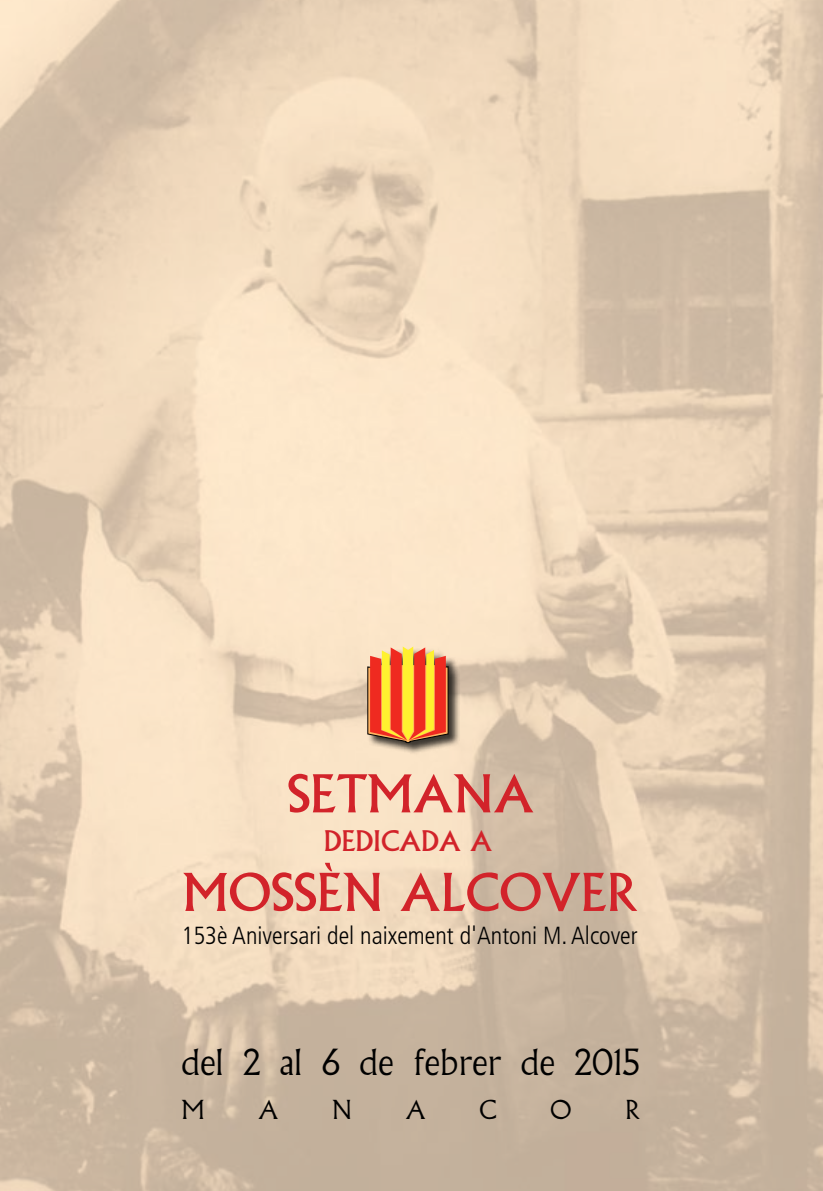
<style>
.page{position:relative;width:823px;height:1191px;background:#fff}
.page>*{position:absolute;margin:0;border:0;box-sizing:border-box;transform-origin:0 0}
.t1{font:50.8px/98.6px "M Albertus";color:#d2232a;text-align:center}
.t2{font:300 35px "M Albertus";color:#000}
.t3{font:27.8px "M Albertus";color:#d2232a}
.t4{font:300 25.4px "M Albertus";color:#000}
.t5{font:300 condensed 24.8px "Frutiger";color:#000}
</style>
<div class="page">
<div style="left:367px;top:647px;width:93px;height:108px;background:#000;opacity:.75"></div>
<svg style="left:367px;top:646px;width:81px;height:97px;background:#e87f3a"></svg>
<h1 class="t1" style="left:183px;top:744px;width:456px">SETMANA<br>MOSSÈN ALCOVER</h1>
<p class="t3" style="left:324px;top:824px;width:170px">DEDICADA A</p>
<p class="t5" style="left:181px;top:921px;width:457px">153è Aniversari del naixement d'Antoni M. Alcover</p>
<h2 class="t2" style="left:181px;top:1041px;width:460px">del 2 al 6 de febrer de 2015</h2>
<p class="t4" style="left:181px;top:1094px;width:25px">M</p>
<p class="t4" style="left:258px;top:1094px;width:21px">A</p>
<p class="t4" style="left:332px;top:1094px;width:22px">N</p>
<p class="t4" style="left:405px;top:1094px;width:21px">A</p>
<p class="t4" style="left:479px;top:1094px;width:18px">C</p>
<p class="t4" style="left:549px;top:1094px;width:23px">O</p>
<p class="t4" style="left:625px;top:1094px;width:16px">R</p>
</div>
